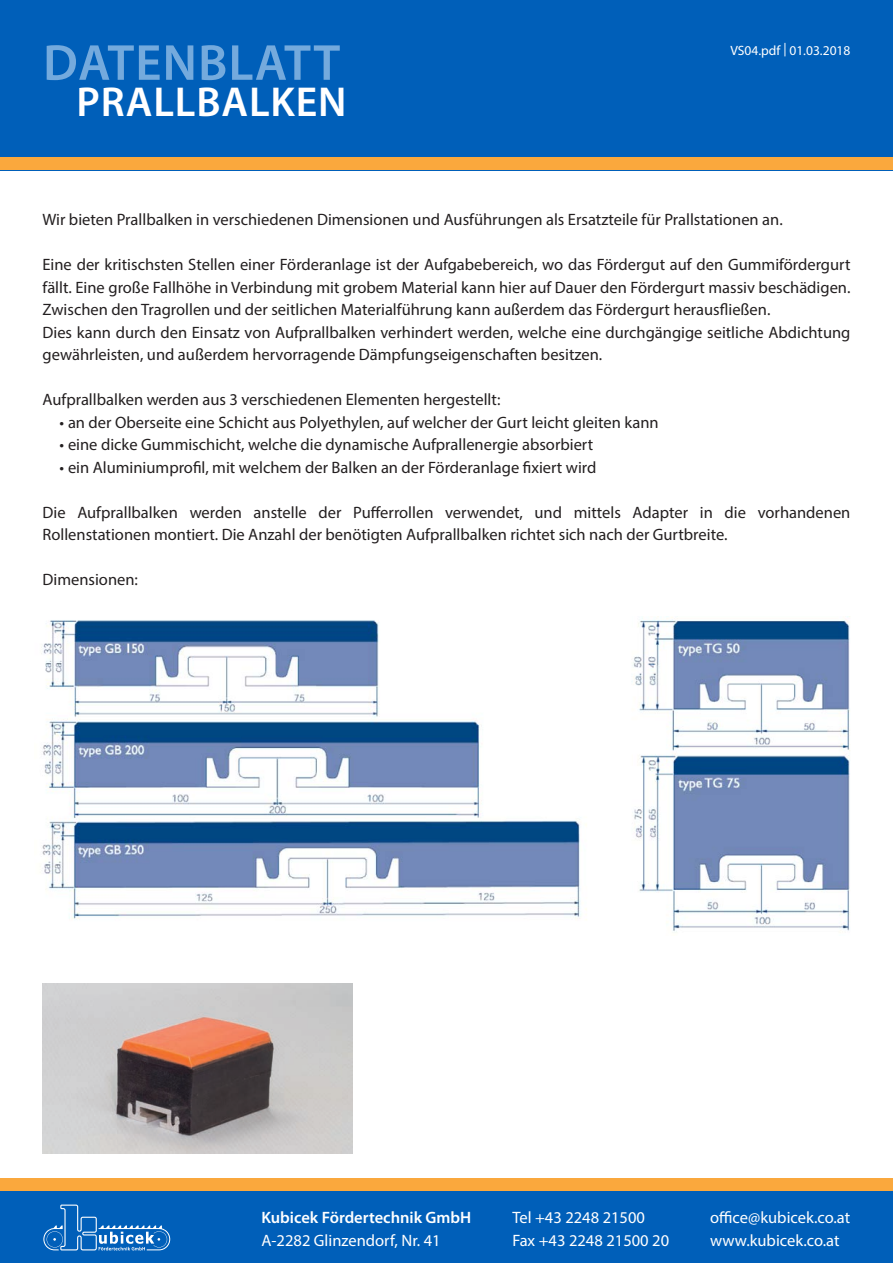
<style>
.page{position:relative;width:893px;height:1263px;background:#fff}
.page>*{position:absolute;margin:0;border:0;box-sizing:border-box;transform-origin:0 0}
.t1{font:600 51px "Myriad Pro";letter-spacing:.02em;color:#74aadd}
.t2{font:600 42px "Myriad Pro";letter-spacing:.02em;color:#fff}
.t3{font:16.5px/22.5px "Myriad Pro";color:#231f20}
.t4{font:16.5px "Myriad Pro";color:#fff}
.t5{font:600 16.5px "Myriad Pro";color:#fff}
.t6{font:13.5px "Myriad Pro";color:#fff}
</style>
<div class="page">
<img style="left:43px;top:983px;width:310px;height:170px">
<div style="left:0;top:0;width:893px;height:170px;background:#005fb9"></div>
<div style="left:0;top:1184px;width:893px;height:79px;background:#005fb9"></div>
<svg style="left:43px;top:1204px;width:127px;height:46px"></svg>
<div style="left:0;top:157px;width:893px;height:13px;background:#faa83d"></div>
<div style="left:0;top:1178px;width:893px;height:13px;background:#faa83d"></div>
<img style="left:41px;top:620px;width:546px;height:300px">
<img style="left:633px;top:618px;width:217px;height:314px">
<p class="t1" style="left:43px;top:30px;width:299px">DATENBLATT</p>
<p class="t2" style="left:77px;top:75px;width:272px">PRALLBALKEN</p>
<p class="t6" style="left:730px;top:42px;width:122px">VS04.pdf | 01.03.2018</p>
<p class="t3" style="left:43px;top:208px;width:742px">Wir bieten Prallbalken in verschiedenen Dimensionen und Ausführungen als Ersatzteile für Prallstationen an.</p>
<p class="t3" style="left:43px;top:253px;width:809px;text-align:justify">Eine der kritischsten Stellen einer Förderanlage ist der Aufgabebereich, wo das Fördergut auf den Gummifördergurt fällt. Eine große Fallhöhe in Verbindung mit grobem Material kann hier auf Dauer den Fördergurt massiv beschädigen.<br>Zwischen den Tragrollen und der seitlichen Materialführung kann außerdem das Fördergurt herausfließen.</p>
<p class="t3" style="left:43px;top:320px;width:809px">Dies kann durch den Einsatz von Aufprallbalken verhindert werden, welche eine durchgängige seitliche Abdichtung gewährleisten, und außerdem hervorragende Dämpfungseigenschaften besitzen.</p>
<p class="t3" style="left:43px;top:388px;width:459px">Aufprallbalken werden aus 3 verschiedenen Elementen hergestellt:</p>
<p class="t3" style="left:60px;top:410px;width:601px">• an der Oberseite eine Schicht aus Polyethylen, auf welcher der Gurt leicht gleiten kann</p>
<p class="t3" style="left:60px;top:433px;width:535px">• eine dicke Gummischicht, welche die dynamische Aufprallenergie absorbiert</p>
<p class="t3" style="left:60px;top:455px;width:538px">• ein Aluminiumprofil, mit welchem der Balken an der Förderanlage fixiert wird</p>
<p class="t3" style="left:43px;top:500px;width:809px">Die Aufprallbalken werden anstelle der Pufferrollen verwendet, und mittels Adapter in die vorhandenen<br>Rollenstationen montiert. Die Anzahl der benötigten Aufprallbalken richtet sich nach der Gurtbreite.</p>
<p class="t3" style="left:43px;top:568px;width:97px">Dimensionen:</p>
<p class="t5" style="left:261px;top:1207px;width:211px">Kubicek Fördertechnik GmbH</p>
<p class="t4" style="left:261px;top:1230px;width:181px">A-2282 Glinzendorf, Nr. 41</p>
<p class="t4" style="left:512px;top:1207px;width:134px">Tel +43 2248 21500</p>
<p class="t4" style="left:512px;top:1230px;width:158px">Fax +43 2248 21500 20</p>
<p class="t4" style="left:710px;top:1207px;width:142px">office@kubicek.co.at</p>
<p class="t4" style="left:710px;top:1230px;width:131px">www.kubicek.co.at</p>
</div>
